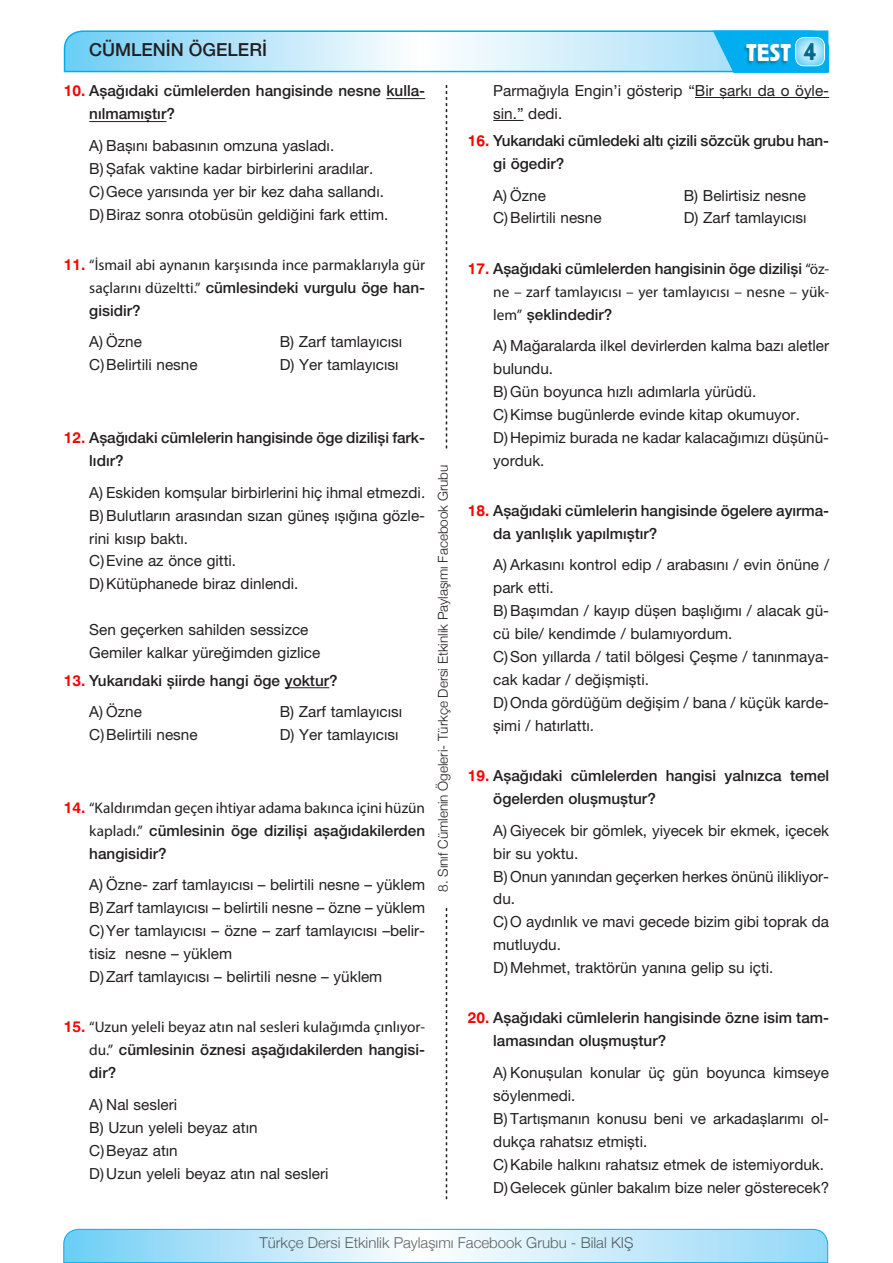
<style>
.page{position:relative;width:893px;height:1263px;background:#fff}
.page>*{position:absolute;margin:0;border:0;box-sizing:border-box;transform-origin:0 0}
.t1{font:25.5px "Block";color:#fff}
.t2{font:500 18px "Helvetica Neue LT Pro";color:#231f20}
.soru_plain{font:15.3px/23px "Helvetica Neue LT Pro";color:#231f20}
.soru_bold{font:500 15.3px/23px "Helvetica Neue LT Pro";color:#231f20}
.soru_bold-2{font:15.3px/23px "Myriad Pro";color:#231f20;text-align:justify}
.t3{font:300 15px "Helvetica Neue";color:#231f20}
.t4{font:300 13.5px "Helvetica Neue";color:#231f20}
.s1{color:#006991}
.s2{font-family:"Swis 721 BT Bold";font-weight:400;color:#f00}
.s3{font-family:"Swis 721 BT Bold";color:#f00}
.s4{font-family:"Helvetica Neue LT Pro";font-weight:500}
.s5{font-family:"Myriad Pro";font-weight:400}
</style>
<div class="page">
<svg style="left:446px;top:85px;width:1px;height:1114px"></svg>
<svg style="left:63px;top:1228px;width:765px;height:35px;background:#b7e5f9"></svg>
<svg style="left:63px;top:30px;width:767px;height:43px;background:#aae2f8"></svg>
<div style="left:793px;top:35px;width:33px;height:32px;background:#fff;opacity:.9"></div>
<div style="left:742px;top:44px;width:50px;height:22px;background:#231f20;opacity:.35"></div>
<div style="left:435px;top:450px;width:23px;height:457px;background:#fff"></div>
<hr style="left:386px;top:98px;width:39px;height:1px;background:#231f20">
<hr style="left:89px;top:121px;width:77px;height:1px;background:#231f20">
<hr style="left:285px;top:687px;width:44px;height:1px;background:#231f20">
<hr style="left:695px;top:97px;width:134px;height:1px;background:#231f20">
<hr style="left:493px;top:120px;width:31px;height:1px;background:#231f20">
<p class="t2" style="left:89px;top:39px;width:179px">CÜMLENİN ÖGELERİ</p>
<h1 class="t1" style="left:746px;top:36px;width:72px">TEST <span class="s1">4</span></h1>
<p class="soru_bold" style="left:89px;top:79px;width:337px;text-indent:-26px"><span class="s2">10.</span> Aşağıdaki cümlelerden hangisinde nesne kulla&shy;nılmamıştır?</p>
<p class="soru_plain" style="left:89px;top:134px;width:246px">A) Başını babasının omzuna yasladı.</p>
<p class="soru_plain" style="left:89px;top:157px;width:285px">B) Şafak vaktine kadar birbirlerini aradılar.</p>
<p class="soru_plain" style="left:89px;top:180px;width:296px">C)Gece yarısında yer bir kez daha sallandı.</p>
<p class="soru_plain" style="left:89px;top:202px;width:301px">D)Biraz sonra otobüsün geldiğini fark ettim.</p>
<p class="soru_bold-2" style="left:89px;top:253px;width:337px;text-indent:-26px"><span class="s3">11.</span> “İsmail abi aynanın karşısında ince parmaklarıyla gür saçlarını düzeltti.” <span class="s4">cümlesindeki vurgulu öge han&shy;gisidir?</span></p>
<p class="soru_plain" style="left:89px;top:330px;width:54px">A) Özne</p>
<p class="soru_plain" style="left:280px;top:330px;width:124px">B) Zarf tamlayıcısı</p>
<p class="soru_plain" style="left:89px;top:353px;width:110px">C)Belirtili nesne</p>
<p class="soru_plain" style="left:280px;top:353px;width:120px">D) Yer tamlayıcısı</p>
<p class="soru_bold" style="left:89px;top:426px;width:337px;text-indent:-26px"><span class="s2">12.</span> Aşağıdaki cümlelerin hangisinde öge dizilişi fark&shy;lıdır?</p>
<p class="soru_plain" style="left:89px;top:480px;width:337px">A) Eskiden komşular birbirlerini hiç ihmal etmezdi.</p>
<p class="soru_plain" style="left:89px;top:503px;width:337px">B) Bulutların arasından sızan güneş ışığına gözle&shy;rini kısıp baktı.</p>
<p class="soru_plain" style="left:89px;top:549px;width:148px">C)Evine az önce gitti.</p>
<p class="soru_plain" style="left:89px;top:572px;width:211px">D)Kütüphanede biraz dinlendi.</p>
<p class="soru_plain" style="left:89px;top:618px;width:221px">Sen geçerken sahilden sessizce</p>
<p class="soru_plain" style="left:89px;top:641px;width:233px">Gemiler kalkar yüreğimden gizlice</p>
<p class="soru_bold" style="left:64px;top:668px;width:275px"><span class="s2">13.</span> Yukarıdaki şiirde hangi öge yoktur?</p>
<p class="soru_plain" style="left:89px;top:700px;width:54px">A) Özne</p>
<p class="soru_plain" style="left:280px;top:700px;width:124px">B) Zarf tamlayıcısı</p>
<p class="soru_plain" style="left:89px;top:723px;width:110px">C)Belirtili nesne</p>
<p class="soru_plain" style="left:280px;top:723px;width:120px">D) Yer tamlayıcısı</p>
<p class="soru_bold-2" style="left:89px;top:796px;width:337px;text-indent:-26px"><span class="s3">14.</span> “Kaldırımdan geçen ihtiyar adama bakınca içini hüzün kapladı.” <span class="s4">cümlesinin öge dizilişi aşağıdakilerden hangisidir?</span></p>
<p class="soru_plain" style="left:89px;top:873px;width:337px">A) Özne- zarf tamlayıcısı – belirtili nesne – yüklem</p>
<p class="soru_plain" style="left:89px;top:896px;width:337px">B) Zarf tamlayıcısı – belirtili nesne – özne – yüklem</p>
<p class="soru_plain" style="left:89px;top:919px;width:337px">C)Yer tamlayıcısı – özne – zarf tamlayıcısı –belir&shy;tisiz nesne – yüklem</p>
<p class="soru_plain" style="left:89px;top:965px;width:295px">D)Zarf tamlayıcısı – belirtili nesne – yüklem</p>
<p class="soru_bold-2" style="left:89px;top:1015px;width:337px;text-indent:-26px"><span class="s3">15.</span> “Uzun yeleli beyaz atın nal sesleri kulağımda çınlıyor&shy;du.” <span class="s4">cümlesinin öznesi aşağıdakilerden hangisi&shy;dir?</span></p>
<p class="soru_plain" style="left:89px;top:1092px;width:89px">A) Nal sesleri</p>
<p class="soru_plain" style="left:89px;top:1115px;width:170px">B) Uzun yeleli beyaz atın</p>
<p class="soru_plain" style="left:89px;top:1138px;width:90px">C)Beyaz atın</p>
<p class="soru_plain" style="left:89px;top:1161px;width:241px">D) Uzun yeleli beyaz atın nal sesleri</p>
<p class="t4" style="left:435px;top:892px;width:429px;rotate:-90deg">8. Sınıf Cümlenin Ögeleri- Türkçe Dersi Etkinlik Paylaşımı Facebook Grubu</p>
<p class="t4" style="left:435px;top:777px;width:271px;rotate:-90deg">8. Sınıf 3. Ünite - Maddenin Yapısı ve Özellikleri</p>
<p class="soru_plain" style="left:493px;top:79px;width:337px">Parmağıyla Engin’i gösterip “Bir şarkı da o öyle&shy;sin.” dedi.</p>
<p class="soru_bold" style="left:493px;top:129px;width:337px;text-indent:-26px"><span class="s2">16.</span> Yukarıdaki cümledeki altı çizili sözcük grubu han&shy;gi ögedir?</p>
<p class="soru_plain" style="left:493px;top:183px;width:54px">A) Özne</p>
<p class="soru_plain" style="left:684px;top:183px;width:124px">B) Belirtisiz nesne</p>
<p class="soru_plain" style="left:493px;top:206px;width:110px">C)Belirtili nesne</p>
<p class="soru_plain" style="left:684px;top:206px;width:124px">D) Zarf tamlayıcısı</p>
<p class="soru_bold" style="left:493px;top:257px;width:337px;text-align:justify;text-indent:-25px"><span class="s2">17.</span> Aşağıdaki cümlelerden hangisinin öge dizilişi <span class="s5">“öz&shy;ne – zarf tamlayıcısı – yer tamlayıcısı – nesne – yük&shy;lem”</span> şeklindedir?</p>
<p class="soru_plain" style="left:493px;top:334px;width:337px">A) Mağaralarda ilkel devirlerden kalma bazı aletler bulundu.</p>
<p class="soru_plain" style="left:493px;top:380px;width:265px">B) Gün boyunca hızlı adımlarla yürüdü.</p>
<p class="soru_plain" style="left:493px;top:403px;width:308px">C)Kimse bugünlerde evinde kitap okumuyor.</p>
<p class="soru_plain" style="left:493px;top:426px;width:337px">D) Hepimiz burada ne kadar kalacağımızı düşünü&shy;yorduk.</p>
<p class="soru_bold" style="left:493px;top:499px;width:337px;text-indent:-26px"><span class="s2">18.</span> Aşağıdaki cümlelerin hangisinde ögelere ayırma&shy;da yanlışlık yapılmıştır?</p>
<p class="soru_plain" style="left:493px;top:553px;width:337px">A) Arkasını kontrol edip / arabasını / evin önüne / park etti.</p>
<p class="soru_plain" style="left:493px;top:599px;width:337px">B) Başımdan / kayıp düşen başlığımı / alacak gü&shy;cü bile/ kendimde / bulamıyordum.</p>
<p class="soru_plain" style="left:493px;top:645px;width:337px">C)Son yıllarda / tatil bölgesi Çeşme / tanınmaya&shy;cak kadar / değişmişti.</p>
<p class="soru_plain" style="left:493px;top:691px;width:337px">D)Onda gördüğüm değişim / bana / küçük karde&shy;şimi / hatırlattı.</p>
<p class="soru_bold" style="left:493px;top:764px;width:337px;text-indent:-26px"><span class="s2">19.</span> Aşağıdaki cümlelerden hangisi yalnızca temel ögelerden oluşmuştur?</p>
<p class="soru_plain" style="left:493px;top:818px;width:337px">A) Giyecek bir gömlek, yiyecek bir ekmek, içecek bir su yoktu.</p>
<p class="soru_plain" style="left:493px;top:864px;width:337px">B) Onun yanından geçerken herkes önünü ilikliyor&shy;du.</p>
<p class="soru_plain" style="left:493px;top:910px;width:337px">C)O aydınlık ve mavi gecede bizim gibi toprak da mutluydu.</p>
<p class="soru_plain" style="left:493px;top:956px;width:282px">D) Mehmet, traktörün yanına gelip su içti.</p>
<p class="soru_bold" style="left:493px;top:1006px;width:337px;text-indent:-26px"><span class="s2">20.</span> Aşağıdaki cümlelerin hangisinde özne isim tam&shy;lamasından oluşmuştur?</p>
<p class="soru_plain" style="left:493px;top:1061px;width:337px">A) Konuşulan konular üç gün boyunca kimseye söylenmedi.</p>
<p class="soru_plain" style="left:493px;top:1107px;width:337px">B) Tartışmanın konusu beni ve arkadaşlarımı ol&shy;dukça rahatsız etmişti.</p>
<p class="soru_plain" style="left:493px;top:1152px;width:332px">C)Kabile halkını rahatsız etmek de istemiyorduk.</p>
<p class="soru_plain" style="left:493px;top:1175px;width:337px">D)Gelecek günler bakalım bize neler gösterecek?</p>
<p class="t3" style="left:259px;top:1233px;width:375px">Türkçe Dersi Etkinlik Paylaşımı Facebook Grubu - Bilal KIŞ</p>
</div>
